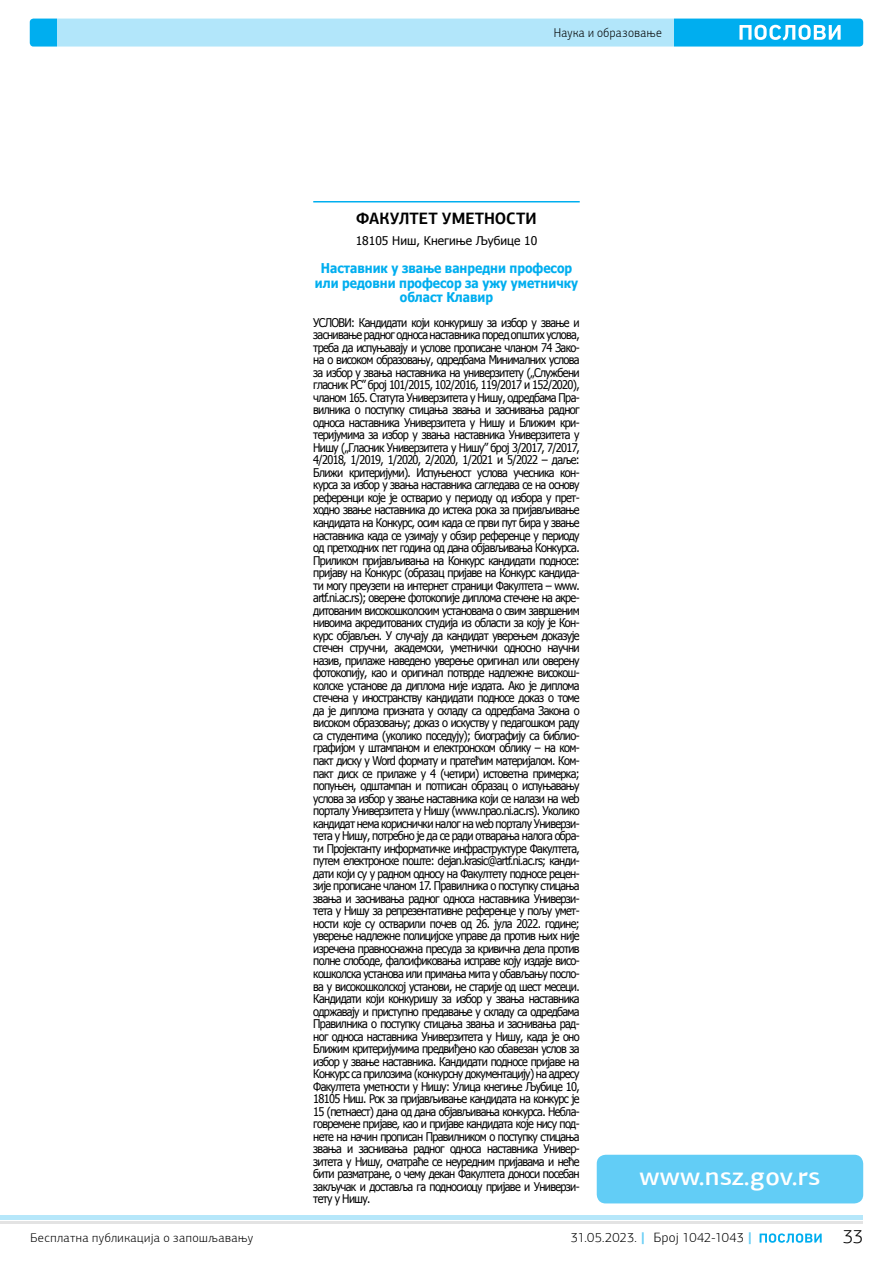
<style>
.page{position:relative;width:893px;height:1263px;background:#fff}
.page>*{position:absolute;margin:0;border:0;box-sizing:border-box;transform-origin:0 0}
.t1{font:500 25.5px "PF Agora Sans Pro";letter-spacing:.01em;color:#fff}
.t2{font:300 19.5px "PF Agora Sans Pro";color:#000}
.t3{font:700 16.5px "PF Agora Sans Pro";letter-spacing:.005em;color:#000;scale:.93 1}
.t4{font:700 13.5px/14.1px "Tahoma";color:#00aeef;text-align:center;scale:.9 1}
.t5{font:300 13.5px "PF Agora Sans Pro";letter-spacing:.01em;color:#000}
.t6{font:300 12.75px "PF Agora Sans Pro";letter-spacing:.035em;color:#000;scale:.93 1}
.t7{font:300 12.6px "PF Agora Sans Pro";letter-spacing:.035em;color:#000}
.t8{font:12px/12.6px "Tahoma";letter-spacing:-.06em;color:#000;text-align:justify;scale:.91 1}
.t9{font:12px "Tahoma";color:#000}
.s1{font-weight:900;color:#6dcff6}
</style>
<div class="page">
<div style="left:30px;top:19px;width:833px;height:28px;background:#00aeef;border-radius:4px"></div>
<div style="left:57px;top:18px;width:617px;height:29px;background:#b2e6fa"></div>
<div style="left:0;top:1215px;width:863px;height:5px;background:#b6e7fa"></div>
<hr style="left:0;top:1221px;width:863px;height:2px;background:#000">
<svg style="left:760px;top:1233px;width:62px;height:10px"></svg>
<svg style="left:739px;top:25px;width:102px;height:15px"></svg>
<hr style="left:313px;top:201px;width:267px;height:1px;background:#00aeef">
<div style="left:597px;top:1155px;width:266px;height:48px;background:#62cdf6;border-radius:9px"></div>
<p class="t6" style="left:554px;top:25px;width:118px">Наука и образовање</p>
<h3 class="t3" style="left:356px;top:208px;width:195px">ФАКУЛТЕТ УМЕТНОСТИ</h3>
<p class="t9" style="left:356px;top:232px;width:183px">18105 Ниш, Кнегиње Љубице 10</p>
<p class="t4" style="left:315px;top:262px;width:294px">Наставник у звање ванредни професор или редовни професор за ужу уметничку област Клавир</p>
<p class="t8" style="left:313px;top:317px;width:294px">УСЛОВИ: Кандидати који конкуришу за избор у звање и заснивање радног односа наставника поред општих услова, треба да испуњавају и услове прописане чланом 74 Зако&shy;на о високом образовању, одредбама Минималних услова за избор у звања наставника на универзитету („Службени гласник РС” број 101/2015, 102/2016, 119/2017 и 152/2020), чланом 165. Статута Универзитета у Нишу, одредбама Пра&shy;вилника о поступку стицања звања и заснивања радног односа наставника Универзитета у Нишу и Ближим кри&shy;теријумима за избор у звања наставника Универзитета у Нишу („Гласник Универзитета у Нишу” број 3/2017, 7/2017, 4/2018, 1/2019, 1/2020, 2/2020, 1/2021 и 5/2022 – даље:<br>Ближи критеријуми). Испуњеност услова учесника кон&shy;курса за избор у звања наставника сагледава се на основу референци које је остварио у периоду од избора у прет&shy;ходно звање наставника до истека рока за пријављивање кандидата на Конкурс, осим када се први пут бира у звање наставника када се узимају у обзир референце у периоду од претходних пет година од дана објављивања Конкурса.<br>Приликом пријављивања на Конкурс кандидати подносе: пријаву на Конкурс (образац пријаве на Конкурс кандида&shy;ти могу преузети на интернет страници Факултета – www. artf.ni.ac.rs); оверене фотокопије диплома стечене на акре&shy;дитованим високошколским установама о свим завршеним нивоима акредитованих студија из области за коју је Кон&shy;курс објављен. У случају да кандидат уверењем доказује стечен стручни, академски, уметнички односно научни назив, прилаже наведено уверење оригинал или оверену фотокопију, као и оригинал потврде надлежне високош&shy;колске установе да диплома није издата. Ако је диплома стечена у иностранству кандидати подносе доказ о томе да је диплома призната у складу са одредбама Закона о високом образовању; доказ о искуству у педагошком раду са студентима (уколико поседују); биографију са библио&shy;графијом у штампаном и електронском облику – на ком&shy;пакт диску у Word формату и пратећим материјалом. Ком&shy;пакт диск се прилаже у 4 (четири) истоветна примерка; попуњен, одштампан и потписан образац о испуњавању услова за избор у звање наставника који се налази на web порталу Универзитета у Нишу (www.npao.ni.ac.rs). Уколико кандидат нема кориснички налог на web порталу Универзи&shy;тета у Нишу, потребно је да се ради отварања налога обра&shy;ти Пројектанту информатичке инфраструктуре Факултета, путем електронске поште: dejan.krasic@artf.ni.ac.rs; канди&shy;дати који су у радном односу на Факултету подносе рецен&shy;зије прописане чланом 17. Правилника о поступку стицања звања и заснивања радног односа наставника Универзи&shy;тета у Нишу за репрезентативне референце у пољу умет&shy;ности које су остварили почев од 26. јула 2022. године; уверење надлежне полицијске управе да против њих није изречена правноснажна пресуда за кривична дела против полне слободе, фалсификовања исправе коју издаје висо&shy;кошколска установа или примања мита у обављању посло&shy;ва у високошколској установи, не старије од шест месеци.<br>Кандидати који конкуришу за избор у звања наставника одржавају и приступно предавање у складу са одредбама Правилника о поступку стицања звања и заснивања рад&shy;ног односа наставника Универзитета у Нишу, када је оно Ближим критеријумима предвиђено као обавезан услов за избор у звање наставника. Кандидати подносе пријаве на Конкурс са прилозима (конкурсну документацију) на адресу Факултета уметности у Нишу: Улица кнегиње Љубице 10, 18105 Ниш. Рок за пријављивање кандидата на конкурс је 15 (петнаест) дана од дана објављивања конкурса. Небла&shy;говремене пријаве, као и пријаве кандидата које нису под&shy;нете на начин прописан Правилником о поступку стицања звања и заснивања радног односа наставника Универ&shy;зитета у Нишу, сматраће се неуредним пријавама и неће бити разматране, о чему декан Факултета доноси посебан закључак и доставља га подносиоцу пријаве и Универзи&shy;тету у Нишу.</p>
<h1 class="t1" style="left:639px;top:1160px;width:182px">www.nsz.gov.rs</h1>
<p class="t7" style="left:30px;top:1230px;width:224px">Бесплатна публикација о запошљавању</p>
<p class="t5" style="left:571px;top:1229px;width:183px">31.05.2023. <span class="s1">|</span> Број 1042-1043 <span class="s1">|</span></p>
<h2 class="t2" style="left:843px;top:1225px;width:22px">33</h2>
</div>
